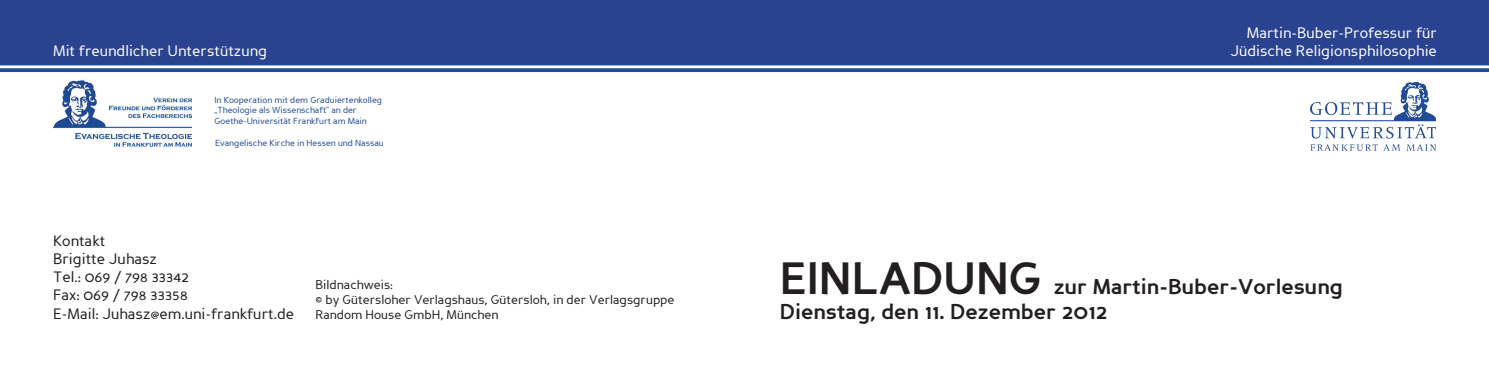
<style>
.page{position:relative;width:1489px;height:373px;background:#fff}
.page>*{position:absolute;margin:0;border:0;box-sizing:border-box;transform-origin:0 0}
.t1{font:700 21.25px/25.5px "Perspective Sans";color:#231f20}
.t2{font:15px/18px "Perspective Sans";color:#231f20}
.t3{font:15px/18px "Perspective Sans";color:#fff;text-align:right}
.t4{font:12.5px/15px "Perspective Sans";color:#231f20}
.t5{font:8.75px/10.5px "Perspective Sans";color:#214b95}
.s1{font-size:45px}
</style>
<div class="page">
<div style="left:0;top:0;width:1488px;height:65px;background:#294390"></div>
<svg style="left:0;top:68px;width:1488px;height:4px;background:#30579c"></svg>
<img style="left:53px;top:80px;width:138px;height:67px">
<svg style="left:1310px;top:81px;width:125px;height:57px"></svg>
<svg style="left:1310px;top:144px;width:125px;height:7px"></svg>
<h2 class="t3" style="left:53px;top:42px;width:215px">Mit freundlicher Unterstützung</h2>
<p class="t5" style="left:214px;top:94px;width:169px">In Kooperation mit dem Graduiertenkolleg „Theologie als Wissenschaft“ an der<br>Goethe-Universität Frankfurt am Main</p>
<p class="t5" style="left:215px;top:137px;width:170px">Evangelische Kirche in Hessen und Nassau</p>
<h2 class="t2" style="left:53px;top:232px;width:242px">Kontakt<br>Brigitte Juhasz<br>Tel.: 069 / 798 33342<br>Fax: 069 / 798 33358<br>E-Mail: Juhasz@em.uni-frankfurt.de</h2>
<h3 class="t4" style="left:315px;top:277px;width:360px">Bildnachweis:<br>© by Gütersloher Verlagshaus, Gütersloh, in der Verlagsgruppe<br>Random House GmbH, München</h3>
<h2 class="t3" style="left:1230px;top:24px;width:208px">Martin-Buber-Professur für<br>Jüdische Religionsphilosophie</h2>
<h1 class="t1" style="left:780px;top:273px;width:564px"><span class="s1">EINLADUNG</span> zur Martin-Buber-Vorlesung<br>Dienstag, den 11. Dezember 2012</h1>
</div>
